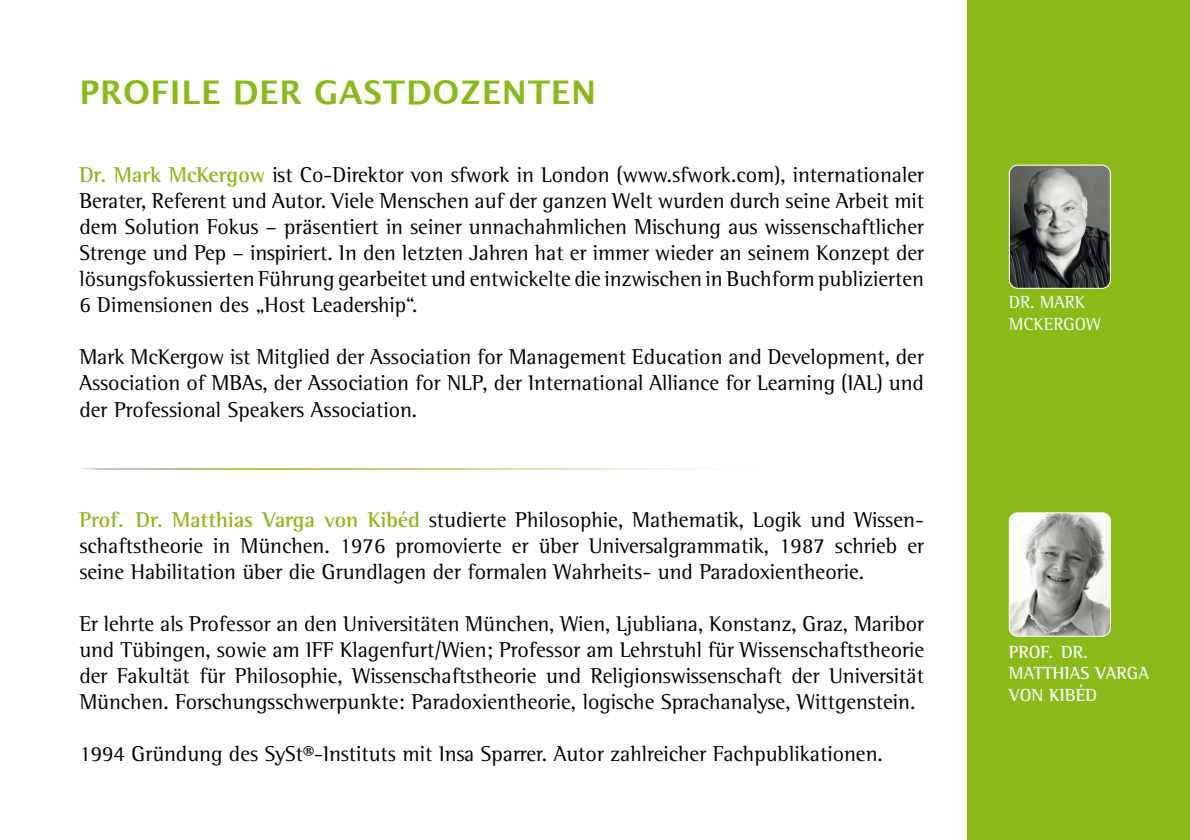
<style>
.page{position:relative;width:1190px;height:840px;background:#fff}
.page>*{position:absolute;margin:0;border:0;box-sizing:border-box;transform-origin:0 0}
.t1{font:700 32.6px "Lucida Grande";letter-spacing:.02em;color:#89ba17}
.t2{font:22px/26px "Rotis Semi Serif";color:#000;text-align:justify}
.t3{font:700 18px/21.6px "Rotis Semi Serif";color:#fff}
.t4{font:18px/21.6px "Rotis Semi Serif";color:#fff}
.s1{font-weight:700;color:#89ba17}
</style>
<div class="page">
<div style="left:967px;top:0;width:223px;height:839px;background:#89ba17"></div>
<img style="left:1009px;top:514px;width:100px;height:122px">
<div style="left:1009px;top:512px;width:102px;height:124px;border:1px solid #fff;border-radius:8px"></div>
<img style="left:1011px;top:166px;width:98px;height:121px">
<div style="left:1009px;top:164px;width:102px;height:125px;border:1px solid #fff;border-radius:8px"></div>
<svg style="left:79px;top:468px;width:686px;height:1px"></svg>
<h1 class="t1" style="left:79px;top:73px;width:518px">PROFILE DER GASTDOZENTEN</h1>
<p class="t2" style="left:79px;top:162px;width:846px"><span class="s1">Dr. Mark McKergow</span> ist Co-Direktor von sfwork in London (www.sfwork.com), internationaler Berater, Referent und Autor. Viele Menschen auf der ganzen Welt wurden durch seine Arbeit mit dem Solution Fokus – präsentiert in seiner unnachahmlichen Mischung aus wissenschaftlicher Strenge und Pep – inspiriert. In den letzten Jahren hat er immer wieder an seinem Konzept der lösungsfokussierten Führung gearbeitet und entwickelte die inzwischen in Buchform publizierten 6 Dimensionen des „Host Leadership“.</p>
<p class="t2" style="left:79px;top:344px;width:846px">Mark McKergow ist Mitglied der Association for Management Education and Development, der Association of MBAs, der Association for NLP, der International Alliance for Learning (IAL) und der Professional Speakers Association.</p>
<p class="t2" style="left:79px;top:506px;width:846px"><span class="s1">Prof. Dr. Matthias Varga von Kibéd</span> studierte Philosophie, Mathematik, Logik und Wissen&shy;schaftstheorie in München. 1976 promovierte er über Universalgrammatik, 1987 schrieb er seine Habilitation über die Grundlagen der formalen Wahrheits- und Paradoxientheorie.</p>
<p class="t2" style="left:79px;top:610px;width:846px">Er lehrte als Professor an den Universitäten München, Wien, Ljubliana, Konstanz, Graz, Maribor und Tübingen, sowie am IFF Klagenfurt/Wien; Professor am Lehrstuhl für Wissenschaftstheorie der Fakultät für Philosophie, Wissenschaftstheorie und Religionswissenschaft der Universität München. Forschungsschwerpunkte: Paradoxientheorie, logische Sprachanalyse, Wittgenstein.</p>
<p class="t2" style="left:79px;top:740px;width:805px">1994 Gründung des SySt®-Instituts mit Insa Sparrer. Autor zahlreicher Fachpublikationen.</p>
<p class="t4" style="left:1009px;top:291px;width:94px">DR. MARK<br>MCKERGOW</p>
<p class="t3" style="left:1009px;top:640px;width:142px">PROF. DR.<br>MATTHIAS VARGA<br>VON KIBÉD</p>
</div>
